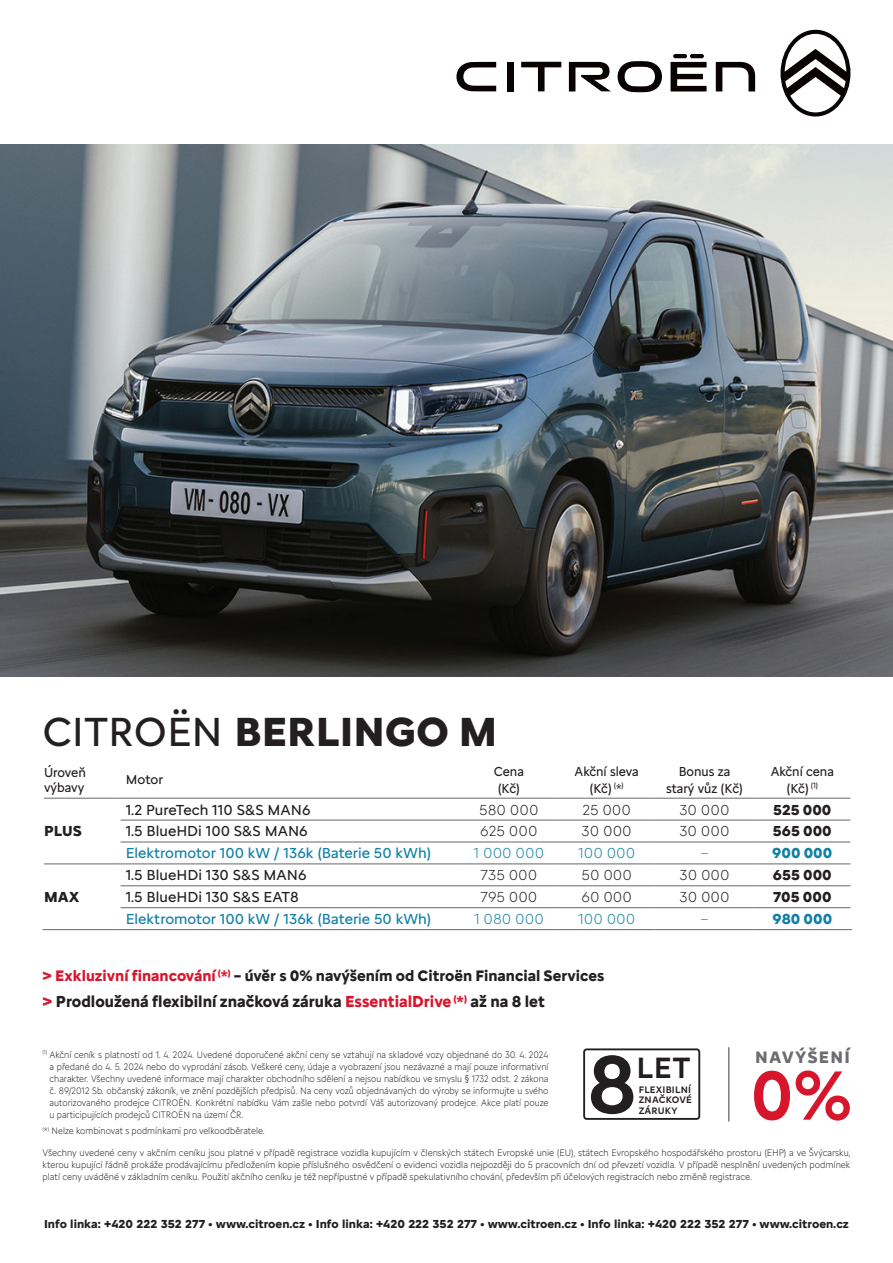
<style>
.page{position:relative;width:893px;height:1263px;background:#fff}
.page>*{position:absolute;margin:0;border:0;box-sizing:border-box;transform-origin:0 0}
.t1{font:500 85.05px "Citroen Type Latin";color:#231f20}
.t2{font:500 71.85px "Citroen Type Latin";color:#d7162e;scale:.96 1}
.t3{font:700 42px "Citroen Type Latin";color:#231f20}
.t4{font:500 30.3px "Citroen Type Latin";color:#231f20}
.t5{font:700 17.1px "Citroen Type Latin";color:#6c6d70}
.t6{font:700 16.5px "Citroen Type Latin";color:#231f20;scale:.95 1}
.t7{font:700 15.75px "Citroen Type Latin";color:#231f20}
.t8{font:15px "Citroen Type Latin";color:#231f20}
.t9{font:15px "Citroen Type Latin";color:#107fa5}
.t10{font:300 15px "Citroen Type Latin";color:#231f20}
.t11{font:700 15px "Citroen Type Latin";color:#231f20}
.t12{font:300 15px "Citroen Type Latin";color:#107fa5}
.t13{font:700 15px "Citroen Type Latin";color:#107fa5}
.t14{font:13.5px/16.5px "Citroen Type Latin";color:#231f20;text-align:center;scale:.95 1}
.t15{font:13.5px/15px "Citroen Type Latin";color:#231f20;scale:.96 1}
.t16{font:13.5px "Citroen Type Latin";color:#231f20}
.t17{font:700 12px "Citroen Type Latin";color:#231f20}
.t18{font:300 9.75px/12px "Citroen Type Latin";color:#231f20;text-align:justify;scale:.9 1}
.t19{font:300 9.75px/12px "Citroen Type Latin";color:#231f20;text-align:justify;scale:.92 1}
.t20{font:500 9.75px/10.5px "Citroen Type Latin";letter-spacing:.02em;color:#231f20;text-align:justify}
.s1{font-weight:400}
.s2{color:#d7162e}
.s3{font-family:"Swiss 721 BTCE"}
</style>
<div class="page">
<hr style="left:44px;top:798px;width:76px;height:1px;background:#6c656b">
<hr style="left:120px;top:798px;width:340px;height:1px;background:#6c656b">
<hr style="left:460px;top:798px;width:98px;height:1px;background:#6c656b">
<hr style="left:558px;top:798px;width:98px;height:1px;background:#6c656b">
<hr style="left:656px;top:798px;width:97px;height:1px;background:#6c656b">
<hr style="left:753px;top:798px;width:97px;height:1px;background:#6c656b">
<hr style="left:121px;top:820px;width:339px;height:1px;background:#6c656b">
<hr style="left:460px;top:820px;width:98px;height:1px;background:#6c656b">
<hr style="left:558px;top:820px;width:98px;height:1px;background:#6c656b">
<hr style="left:656px;top:820px;width:97px;height:1px;background:#6c656b">
<hr style="left:753px;top:820px;width:97px;height:1px;background:#6c656b">
<hr style="left:121px;top:842px;width:339px;height:1px;background:#6c656b">
<hr style="left:460px;top:842px;width:98px;height:1px;background:#6c656b">
<hr style="left:558px;top:842px;width:98px;height:1px;background:#6c656b">
<hr style="left:656px;top:842px;width:97px;height:1px;background:#6c656b">
<hr style="left:753px;top:842px;width:97px;height:1px;background:#6c656b">
<hr style="left:44px;top:863px;width:76px;height:1px;background:#6c656b">
<hr style="left:120px;top:863px;width:340px;height:1px;background:#6c656b">
<hr style="left:460px;top:863px;width:98px;height:1px;background:#6c656b">
<hr style="left:558px;top:863px;width:98px;height:1px;background:#6c656b">
<hr style="left:656px;top:863px;width:97px;height:1px;background:#6c656b">
<hr style="left:753px;top:863px;width:97px;height:1px;background:#6c656b">
<hr style="left:121px;top:885px;width:339px;height:1px;background:#6c656b">
<hr style="left:460px;top:885px;width:98px;height:1px;background:#6c656b">
<hr style="left:558px;top:885px;width:98px;height:1px;background:#6c656b">
<hr style="left:656px;top:885px;width:97px;height:1px;background:#6c656b">
<hr style="left:753px;top:885px;width:97px;height:1px;background:#6c656b">
<hr style="left:121px;top:907px;width:339px;height:1px;background:#6c656b">
<hr style="left:460px;top:907px;width:98px;height:1px;background:#6c656b">
<hr style="left:558px;top:907px;width:98px;height:1px;background:#6c656b">
<hr style="left:656px;top:907px;width:97px;height:1px;background:#6c656b">
<hr style="left:753px;top:907px;width:97px;height:1px;background:#6c656b">
<hr style="left:43px;top:929px;width:77px;height:1px;background:#6c656b">
<hr style="left:120px;top:929px;width:340px;height:1px;background:#6c656b">
<hr style="left:460px;top:929px;width:98px;height:1px;background:#6c656b">
<hr style="left:558px;top:929px;width:98px;height:1px;background:#6c656b">
<hr style="left:656px;top:929px;width:97px;height:1px;background:#6c656b">
<hr style="left:753px;top:929px;width:99px;height:1px;background:#6c656b">
<svg style="left:521px;top:62px;width:40px;height:29px"></svg>
<div style="left:507px;top:62px;width:7px;height:29px;background:#080302"></div>
<svg style="left:716px;top:62px;width:39px;height:29px"></svg>
<hr style="left:690px;top:54px;width:14px;height:4px;background:#080302;border-radius:2px">
<svg style="left:569px;top:62px;width:42px;height:29px"></svg>
<svg style="left:618px;top:61px;width:44px;height:31px"></svg>
<svg style="left:671px;top:62px;width:36px;height:29px"></svg>
<hr style="left:673px;top:54px;width:14px;height:4px;background:#080302;border-radius:2px">
<svg style="left:456px;top:62px;width:40px;height:29px"></svg>
<svg style="left:780px;top:30px;width:70px;height:87px"></svg>
<hr style="left:728px;top:1047px;width:1px;height:74px;background:#3e3e3f">
<div style="left:583px;top:1048px;width:117px;height:72px;border:2px solid #231f20;border-radius:3px"></div>
<img style="left:0;top:145px;width:893px;height:531px">
<h3 class="t3" style="left:43px;top:700px;width:456px"><span class="s1">citroËn</span> BERLINGO M</h3>
<h3 class="t15" style="left:44px;top:764px;width:45px">Úroveň výbavy</h3>
<h3 class="t16" style="left:126px;top:770px;width:39px">Motor</h3>
<h3 class="t14" style="left:494px;top:762px;width:33px;text-align:left">Cena (Kč)</h3>
<h3 class="t14" style="left:575px;top:762px;width:69px">Akční sleva (Kč) <sup>(</sup>*<sup>)</sup></h3>
<h3 class="t14" style="left:666px;top:762px;width:82px">Bonus za starý vůz (Kč)</h3>
<h3 class="t14" style="left:771px;top:762px;width:68px">Akční cena (Kč) <sup>(1)</sup></h3>
<h3 class="t11" style="left:44px;top:820px;width:39px">PLUS</h3>
<h3 class="t8" style="left:126px;top:798px;width:186px">1.2 PureTech 110 S&amp;S MAN6</h3>
<h3 class="t10" style="left:479px;top:798px;width:61px">580 000</h3>
<h3 class="t10" style="left:582px;top:798px;width:50px">25 000</h3>
<h3 class="t10" style="left:679px;top:798px;width:52px">30 000</h3>
<h3 class="t11" style="left:773px;top:798px;width:60px">525 000</h3>
<h3 class="t8" style="left:126px;top:820px;width:183px">1.5 BlueHDi 100 S&amp;S MAN6</h3>
<h3 class="t10" style="left:480px;top:820px;width:59px">625 000</h3>
<h3 class="t10" style="left:582px;top:820px;width:52px">30 000</h3>
<h3 class="t10" style="left:679px;top:820px;width:52px">30 000</h3>
<h3 class="t11" style="left:773px;top:820px;width:60px">565 000</h3>
<h3 class="t9" style="left:126px;top:842px;width:307px">Elektromotor 100 kW / 136k (Baterie 50 kWh)</h3>
<h3 class="t12" style="left:474px;top:842px;width:72px">1 000 000</h3>
<h3 class="t12" style="left:578px;top:842px;width:59px">100 000</h3>
<h3 class="t12" style="left:701px;top:842px;width:9px">–</h3>
<h3 class="t13" style="left:772px;top:842px;width:62px">900 000</h3>
<h3 class="t11" style="left:44px;top:886px;width:37px">MAX</h3>
<h3 class="t8" style="left:126px;top:864px;width:182px">1.5 BlueHDi 130 S&amp;S MAN6</h3>
<h3 class="t10" style="left:481px;top:864px;width:58px">735 000</h3>
<h3 class="t10" style="left:581px;top:864px;width:52px">50 000</h3>
<h3 class="t10" style="left:679px;top:864px;width:52px">30 000</h3>
<h3 class="t11" style="left:773px;top:864px;width:60px">655 000</h3>
<h3 class="t8" style="left:126px;top:886px;width:174px">1.5 BlueHDi 130 S&amp;S EAT8</h3>
<h3 class="t10" style="left:480px;top:886px;width:59px">795 000</h3>
<h3 class="t10" style="left:581px;top:886px;width:52px">60 000</h3>
<h3 class="t10" style="left:679px;top:886px;width:52px">30 000</h3>
<h3 class="t11" style="left:773px;top:886px;width:60px">705 000</h3>
<h3 class="t9" style="left:126px;top:908px;width:307px">Elektromotor 100 kW / 136k (Baterie 50 kWh)</h3>
<h3 class="t12" style="left:474px;top:908px;width:71px">1 080 000</h3>
<h3 class="t12" style="left:578px;top:908px;width:59px">100 000</h3>
<h3 class="t12" style="left:701px;top:908px;width:9px">–</h3>
<h3 class="t13" style="left:772px;top:908px;width:61px">980 000</h3>
<h3 class="t7" style="left:43px;top:964px;width:563px"><span class="s2">&gt; Exkluzivní financování</span> <sup>(</sup><span class="s2">*</span><sup>)</sup> – úvěr s 0% navýšením od Citroën Financial Services</h3>
<h3 class="t6" style="left:43px;top:989px;width:530px"><span class="s2">&gt;</span> Prodloužená flexibilní značková záruka <span class="s2">EssentialDrive</span> <sup>(</sup><span class="s2">*</span><sup>)</sup> až na 8 let</h3>
<p class="t18" style="left:50px;top:1047px;width:556px;text-indent:-7px"><sup>(1)</sup> Akční ceník s platností od 1. 4. 2024. Uvedené doporučené akční ceny se vztahují na skladové vozy objednané do 30. 4. 2024 a předané do 4. 5. 2024 nebo do vyprodání zásob. Veškeré ceny, údaje a vyobrazení jsou nezávazné a mají pouze informativní charakter. Všechny uvedené informace mají charakter obchodního sdělení a nejsou nabídkou ve smyslu <span class="s3">§</span> 1732 odst. 2 zákona č. 89/2012 Sb. občanský zákoník, ve znění pozdějších předpisů. Na ceny vozů objednávaných do výroby se informujte u svého autorizovaného prodejce CITROËN. Konkrétní nabídku Vám zašle nebo potvrdí Váš autorizovaný prodejce. Akce platí pouze u participujících prodejců CITROËN na území ČR.</p>
<p class="t18" style="left:43px;top:1123px;width:249px"><sup>(</sup>*<sup>)</sup> Nelze kombinovat s podmínkami pro velkoodběratele.</p>
<h1 class="t1" style="left:587px;top:1020px;width:52px">8</h1>
<h3 class="t4" style="left:636px;top:1044px;width:56px">LET</h3>
<p class="t20" style="left:639px;top:1083px;width:55px">FLEXIBILNÍ ZNAČKOVÉ ZÁRUKY</p>
<h3 class="t5" style="left:755px;top:1044px;width:96px">navýšen í</h3>
<h2 class="t2" style="left:750px;top:1041px;width:108px">0%</h2>
<p class="t19" style="left:43px;top:1146px;width:880px">Všechny uvedené ceny v akčním ceníku jsou platné v případě registrace vozidla kupujícím v členských státech Evropské unie (EU), státech Evropského hospodářského prostoru (EHP) a ve Švýcarsku, kterou kupující řádně prokáže prodávajícímu předložením kopie příslušného osvědčení o evidenci vozidla nejpozději do 5 pracovních dní od převzetí vozidla. V případě nesplnění uvedených podmínek platí ceny uváděné v základním ceníku. Použití akčního ceníku je též nepřípustné v případě spekulativního chování, především při účelových registracích nebo změně registrace.</p>
<p class="t17" style="left:44px;top:1215px;width:806px">Info linka: +420 222 352 277 • www.citroen.cz • Info linka: +420 222 352 277 • www.citroen.cz • Info linka: +420 222 352 277 • www.citroen.cz</p>
</div>
